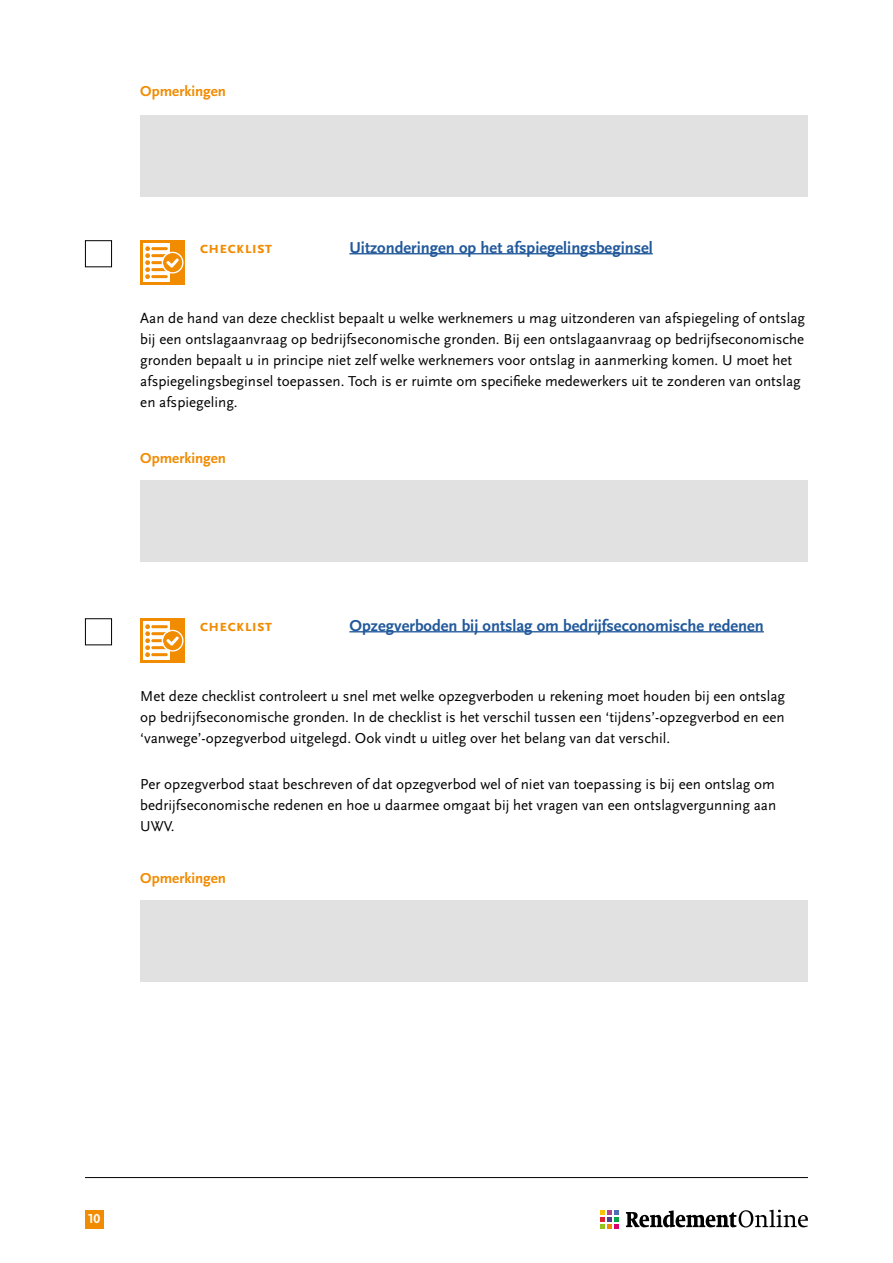
<style>
.page{position:relative;width:893px;height:1263px;background:#fff}
.page>*{position:absolute;margin:0;border:0;box-sizing:border-box;transform-origin:0 0}
.t1{font:700 16.5px "Scala Sans OT";color:#22599b}
.t2{font:700 16.5px "Scala Sans OT";color:#f18b00}
.t3{font:15px/21px "Scala Sans OT";color:#000;text-align:justify}
.t4{font:700 15px "Scala Sans OT";color:#f18b00}
.t5{font:700 13.5px "Scala Sans OT";color:#fff}
</style>
<div class="page">
<hr style="left:85px;top:1177px;width:723px;height:1px;background:#000">
<div style="left:85px;top:1210px;width:18px;height:18px;background:#f18b00"></div>
<svg style="left:626px;top:1209px;width:182px;height:18px"></svg>
<svg style="left:601px;top:1210px;width:18px;height:19px"></svg>
<hr style="left:349px;top:253px;width:304px;height:1px;background:#22599b">
<hr style="left:349px;top:631px;width:415px;height:1px;background:#22599b">
<div style="left:140px;top:116px;width:668px;height:81px;background:#e1e1e1"></div>
<div style="left:140px;top:480px;width:668px;height:81px;background:#e1e1e1"></div>
<div style="left:140px;top:900px;width:668px;height:81px;background:#e1e1e1"></div>
<div style="left:85px;top:240px;width:27px;height:27px;border:1px solid #000"></div>
<div style="left:140px;top:240px;width:45px;height:45px;background:#f18b00"></div>
<div style="left:143px;top:243px;width:27px;height:39px;background:#fff"></div>
<hr style="left:151px;top:247px;width:17px;height:3px;background:#f18b00;border-radius:2px">
<hr style="left:151px;top:254px;width:17px;height:3px;background:#f18b00;border-radius:2px">
<hr style="left:151px;top:261px;width:17px;height:3px;background:#f18b00;border-radius:2px">
<hr style="left:151px;top:268px;width:17px;height:3px;background:#f18b00;border-radius:2px">
<hr style="left:151px;top:275px;width:17px;height:3px;background:#f18b00;border-radius:2px">
<svg style="left:145px;top:246px;width:5px;height:33px"></svg>
<svg style="left:162px;top:252px;width:22px;height:22px"></svg>
<div style="left:85px;top:618px;width:27px;height:27px;border:1px solid #000"></div>
<div style="left:140px;top:618px;width:45px;height:45px;background:#f18b00"></div>
<div style="left:143px;top:621px;width:27px;height:39px;background:#fff"></div>
<hr style="left:151px;top:625px;width:17px;height:3px;background:#f18b00;border-radius:2px">
<hr style="left:151px;top:632px;width:17px;height:3px;background:#f18b00;border-radius:2px">
<hr style="left:151px;top:639px;width:17px;height:3px;background:#f18b00;border-radius:2px">
<hr style="left:151px;top:646px;width:17px;height:3px;background:#f18b00;border-radius:2px">
<hr style="left:151px;top:653px;width:17px;height:3px;background:#f18b00;border-radius:2px">
<svg style="left:145px;top:624px;width:5px;height:33px"></svg>
<svg style="left:162px;top:630px;width:22px;height:22px"></svg>
<p class="t4" style="left:140px;top:83px;width:87px">Opmerkingen</p>
<p class="t2" style="left:200px;top:238px;width:74px">CHECKLIST</p>
<p class="t1" style="left:349px;top:238px;width:305px">Uitzonderingen op het afspiegelingsbeginsel</p>
<p class="t3" style="left:140px;top:308px;width:666px;text-align:left">Aan de hand van deze checklist bepaalt u welke werknemers u mag uitzonderen van afspiegeling of ontslag bij een ontslagaanvraag op bedrijfseconomische gronden. Bij een ontslagaanvraag op bedrijfseconomische gronden bepaalt u in principe niet zelf welke werknemers voor ontslag in aanmerking komen. U moet het afspiegelingsbeginsel toepassen. Toch is er ruimte om specifieke medewerkers uit te zonderen van ontslag en afspiegeling.</p>
<p class="t4" style="left:140px;top:450px;width:87px">Opmerkingen</p>
<p class="t2" style="left:200px;top:616px;width:74px">CHECKLIST</p>
<p class="t1" style="left:349px;top:616px;width:416px">Opzegverboden bij ontslag om bedrijfseconomische redenen</p>
<p class="t3" style="left:140px;top:686px;width:646px">Met deze checklist controleert u snel met welke opzegverboden u rekening moet houden bij een ontslag op bedrijfseconomische gronden. In de checklist is het verschil tussen een ‘tijdens’-opzegverbod en een ‘vanwege’-opzegverbod uitgelegd. Ook vindt u uitleg over het belang van dat verschil.</p>
<p class="t3" style="left:140px;top:774px;width:637px">Per opzegverbod staat beschreven of dat opzegverbod wel of niet van toepassing is bij een ontslag om bedrijfseconomische redenen en hoe u daarmee omgaat bij het vragen van een ontslagvergunning aan UWV.</p>
<p class="t4" style="left:140px;top:870px;width:87px">Opmerkingen</p>
<p class="t5" style="left:88px;top:1211px;width:14px">10</p>
</div>
